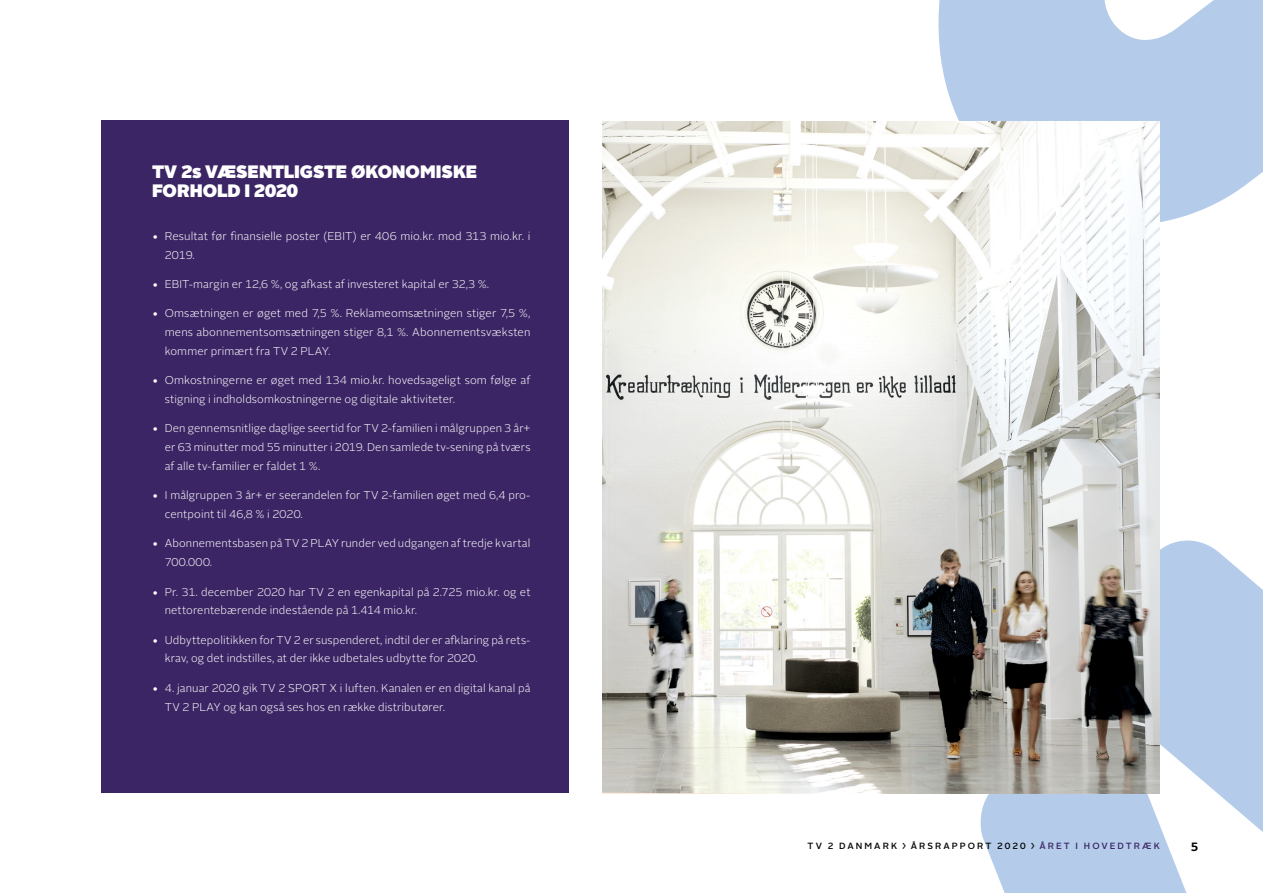
<style>
.page{position:relative;width:1263px;height:893px;background:#fff}
.page>*{position:absolute;margin:0;border:0;box-sizing:border-box;transform-origin:0 0}
.t1{font:900 18px/18.8px "Alright Sans";letter-spacing:-.005em;color:#fff}
.t2{font:700 12px "Alright Sans";color:#000}
.t3{font:300 11.25px/18.8px "Alright Sans";letter-spacing:.01em;color:#fff}
.t4{font:500 9px "Alright Sans";letter-spacing:.225em;color:#000}
.s1{font-weight:700}
.s2{color:#3c2565}
</style>
<div class="page">
<div style="left:101px;top:120px;width:468px;height:673px;background:#3c2565"></div>
<svg style="left:978px;top:540px;width:285px;height:353px;fill:#b4ccea"></svg>
<svg style="left:938px;top:0;width:325px;height:222px;background:#bcd1ec"></svg>
<img style="left:603px;top:121px;width:557px;height:672px">
<h1 class="t1" style="left:152px;top:162px;width:327px">TV 2s VÆSENTLIGSTE ØKONOMISKE<br>FORHOLD I 2020</h1>
<p class="t3" style="left:165px;top:227px;width:367px;text-indent:-13px"><span class="s1">•</span> Resultat før finansielle poster (EBIT) er 406 mio.kr. mod 313 mio.kr. i<br>2019.</p>
<p class="t3" style="left:152px;top:275px;width:337px"><span class="s1">•</span> EBIT-margin er 12,6 %, og afkast af investeret kapital er 32,3 %.</p>
<p class="t3" style="left:165px;top:304px;width:367px;text-align:justify;text-indent:-13px"><span class="s1">•</span> Omsætningen er øget med 7,5 %. Reklameomsætningen stiger 7,5 %, mens abonnementsomsætningen stiger 8,1 %. Abonnementsvæksten kommer primært fra TV 2 PLAY.</p>
<p class="t3" style="left:165px;top:371px;width:367px;text-indent:-13px"><span class="s1">•</span> Omkostningerne er øget med 134 mio.kr. hovedsageligt som følge af stigning i indholdsomkostningerne og digitale aktiviteter.</p>
<p class="t3" style="left:165px;top:419px;width:367px;text-align:justify;text-indent:-13px"><span class="s1">•</span> Den gennemsnitlige daglige seertid for TV 2-familien i målgruppen 3 år+ er 63 minutter mod 55 minutter i 2019. Den samlede tv-sening på tværs af alle tv-familier er faldet 1 %.</p>
<p class="t3" style="left:165px;top:486px;width:367px;text-indent:-13px"><span class="s1">•</span> I målgruppen 3 år+ er seerandelen for TV 2-familien øget med 6,4 pro&shy;centpoint til 46,8 % i 2020.</p>
<p class="t3" style="left:165px;top:534px;width:367px;text-indent:-13px"><span class="s1">•</span> Abonnementsbasen på TV 2 PLAY runder ved udgangen af tredje kvartal<br>700.000.</p>
<p class="t3" style="left:165px;top:582px;width:367px;text-indent:-13px"><span class="s1">•</span> Pr. 31. december 2020 har TV 2 en egenkapital på 2.725 mio.kr. og et nettorentebærende indestående på 1.414 mio.kr.</p>
<p class="t3" style="left:165px;top:631px;width:367px;text-indent:-13px"><span class="s1">•</span> Udbyttepolitikken for TV 2 er suspenderet, indtil der er afklaring på rets&shy;krav, og det indstilles, at der ikke udbetales udbytte for 2020.</p>
<p class="t3" style="left:165px;top:679px;width:366px;text-indent:-13px"><span class="s1">•</span> 4. januar 2020 gik TV 2 SPORT X i luften. Kanalen er en digital kanal på<br>TV 2 PLAY og kan også ses hos en række distributører.</p>
<p class="t4" style="left:807px;top:839px;width:354px">TV 2 DANMARK › ÅRSRAPPORT 2020 › <span class="s2">ÅRET I HOVEDTRÆK</span></p>
<p class="t2" style="left:1191px;top:838px;width:9px">5</p>
</div>
